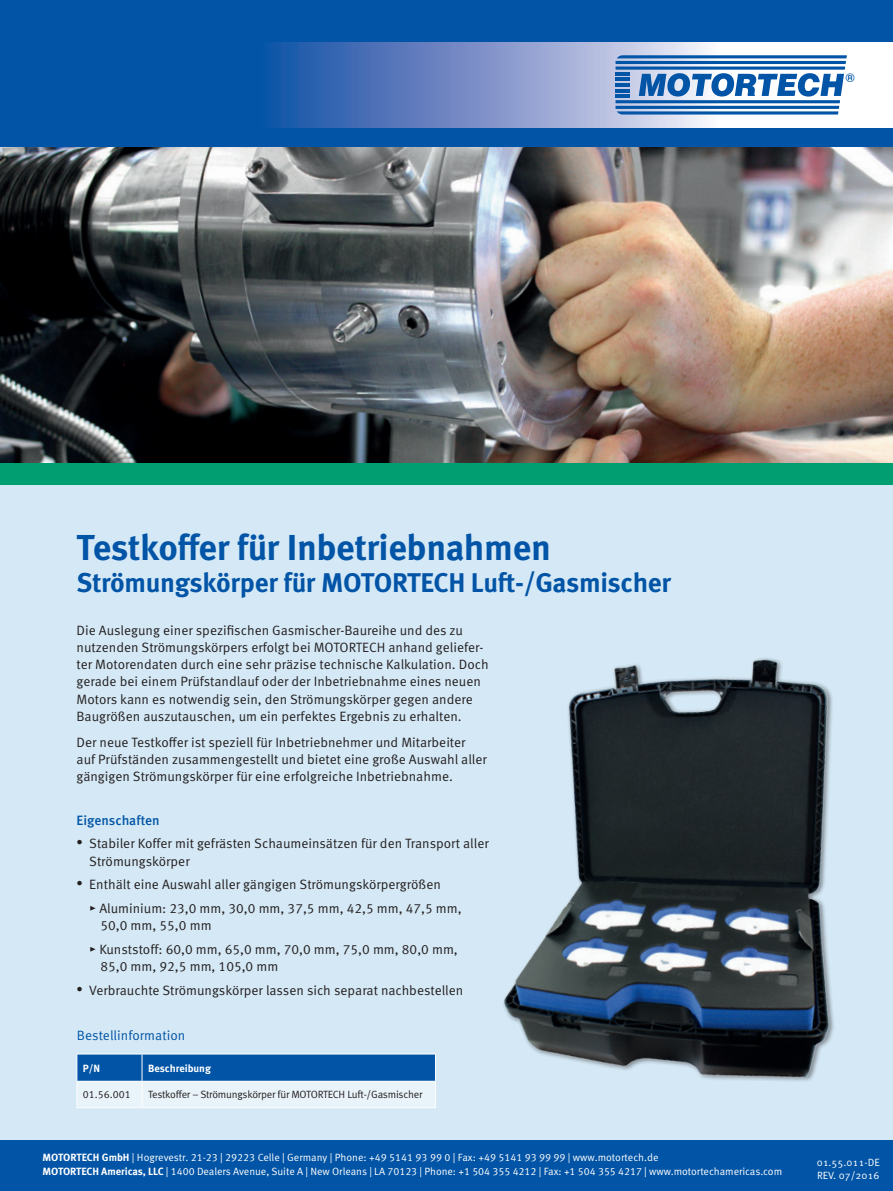
<style>
.page{position:relative;width:893px;height:1191px;background:#d4e8f5}
.page>*{position:absolute;margin:0;border:0;box-sizing:border-box;transform-origin:0 0}
.t1{font:700 36px "Meta Pro";letter-spacing:-.01em;color:#0154a6}
.t2{font:700 27px "Meta Pro";letter-spacing:-.015em;color:#0154a6}
.t3{font:13.5px/17.2px "Meta Pro Norm";color:#231f20}
.t4{font:13.5px "Meta Pro Norm";color:#0154a6}
.t5{font:500 13.5px "Meta Pro";color:#0154a6}
.t6{font:700 12.75px "Eurostile";color:#0154a6}
.t7{font:10.5px/14.7px "Meta Pro Norm";letter-spacing:-.005em;color:#fff}
.t8{font:10.5px "Meta Pro Norm";letter-spacing:-.02em;color:#231f20}
.t9{font:700 10.5px "Meta Pro";letter-spacing:-.005em;color:#fff}
.s1{font-family:"Times New Roman";font-size:18px}
.s2{font-family:"Meta Pro";font-weight:700}
</style>
<div class="page">
<div style="left:0;top:0;width:893px;height:149px;background:#0154a6"></div>
<svg style="left:269px;top:43px;width:624px;height:85px;background:#879ece"></svg>
<hr style="left:615px;top:67px;width:230px;height:3px;background:#0154a6">
<svg style="left:615px;top:42px;width:248px;height:23px"></svg>
<hr style="left:615px;top:72px;width:15px;height:3px;background:#0154a6">
<svg style="left:615px;top:73px;width:229px;height:41px"></svg>
<div style="left:0;top:1140px;width:893px;height:51px;background:#0154a6"></div>
<img style="left:0;top:147px;width:893px;height:316px">
<div style="left:0;top:463px;width:893px;height:22px;background:#009e71"></div>
<hr style="left:77px;top:1107px;width:65px;height:1px;background:#fff">
<hr style="left:142px;top:1107px;width:294px;height:1px;background:#fff">
<hr style="left:77px;top:1053px;width:65px;height:1px;background:#fff">
<hr style="left:142px;top:1053px;width:294px;height:1px;background:#fff">
<svg style="left:77px;top:1054px;width:359px;height:53px;background:#78a5d1"></svg>
<hr style="left:77px;top:1080px;width:65px;height:1px;background:#fff">
<hr style="left:142px;top:1080px;width:294px;height:1px;background:#fff">
<img style="left:503px;top:658px;width:331px;height:423px">
<p class="t6" style="left:845px;top:71px;width:11px">®</p>
<p class="t1" style="left:77px;top:519px;width:476px">Testkoffer für Inbetriebnahmen</p>
<p class="t2" style="left:77px;top:561px;width:596px">Strömungskörper für MOTORTECH Luft-/Gasmischer</p>
<p class="t3" style="left:77px;top:620px;width:414px">Die Auslegung einer spezifischen Gasmischer-Baureihe und des zu nutzenden Strömungskörpers erfolgt bei MOTORTECH anhand geliefer&shy;ter Motorendaten durch eine sehr präzise technische Kalkulation. Doch gerade bei einem Prüfstandlauf oder der Inbetriebnahme eines neuen Motors kann es notwendig sein, den Strömungskörper gegen andere Baugrößen auszutauschen, um ein perfektes Ergebnis zu erhalten.</p>
<p class="t3" style="left:77px;top:732px;width:412px">Der neue Testkoffer ist speziell für Inbetriebnehmer und Mitarbeiter auf Prüfständen zusammengestellt und bietet eine große Auswahl aller gängigen Strömungskörper für eine erfolgreiche Inbetriebnahme.</p>
<p class="t5" style="left:77px;top:809px;width:85px">Eigenschaften</p>
<p class="t3" style="left:89px;top:834px;width:401px;text-indent:-13px"><span class="s1">•</span> Stabiler Koffer mit gefrästen Schaumeinsätzen für den Transport aller<br>Strömungskörper</p>
<p class="t3" style="left:77px;top:875px;width:366px"><span class="s1">•</span> Enthält eine Auswahl aller gängigen Strömungskörpergrößen</p>
<p class="t3" style="left:101px;top:898px;width:363px;text-indent:-11px">▸ Aluminium: 23,0 mm, 30,0 mm, 37,5 mm, 42,5 mm, 47,5 mm,<br>50,0 mm, 55,0 mm</p>
<p class="t3" style="left:101px;top:939px;width:359px;text-indent:-11px">▸ Kunststoff: 60,0 mm, 65,0 mm, 70,0 mm, 75,0 mm, 80,0 mm,<br>85,0 mm, 92,5 mm, 105,0 mm</p>
<p class="t3" style="left:77px;top:980px;width:388px"><span class="s1">•</span> Verbrauchte Strömungskörper lassen sich separat nachbestellen</p>
<p class="t4" style="left:77px;top:1025px;width:110px">Bestellinformation</p>
<p class="t9" style="left:83px;top:1059px;width:19px">P/N</p>
<p class="t9" style="left:148px;top:1059px;width:64px">Beschreibung</p>
<p class="t8" style="left:83px;top:1086px;width:49px">01.56.001</p>
<p class="t8" style="left:148px;top:1086px;width:276px">Testkoffer – Strömungskörper für MOTORTECH Luft-/Gasmischer</p>
<p class="t7" style="left:43px;top:1149px;width:741px"><span class="s2">MOTORTECH GmbH</span> | Hogrevestr. 21-23 | 29223 Celle | Germany | Phone: +49 5141 93 99 0 | Fax: +49 5141 93 99 99 | www.motortech.de<br><span class="s2">MOTORTECH Americas, LLC</span> | 1400 Dealers Avenue, Suite A | New Orleans | LA 70123 | Phone: +1 504 355 4212 | Fax: +1 504 355 4217 | www.motortechamericas.com</p>
<p class="t7" style="left:817px;top:1154px;width:65px">01.55.011-DE</p>
<p class="t7" style="left:817px;top:1167px;width:64px">REV. 07/2016</p>
</div>
